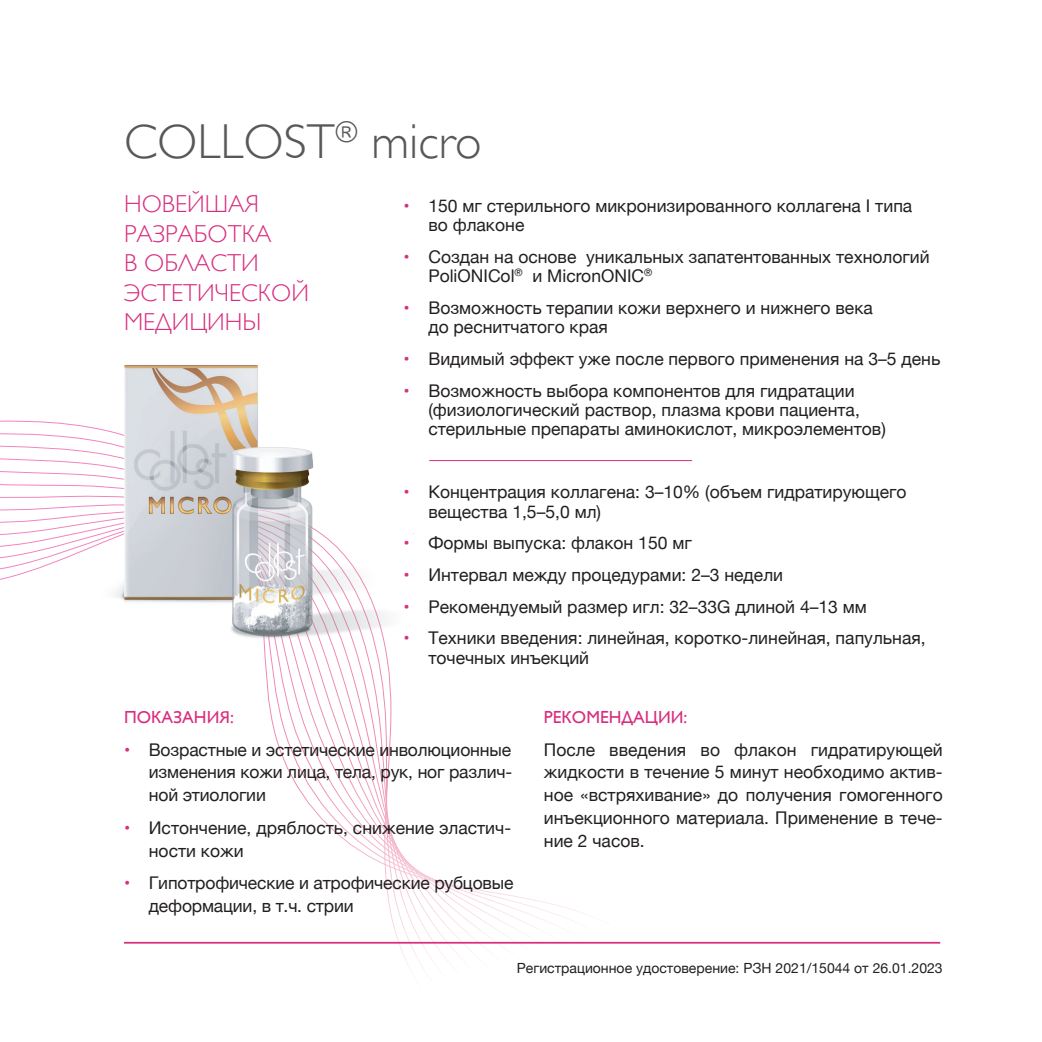
<style>
.page{position:relative;width:1042px;height:1042px;background:#fff}
.page>*{position:absolute;margin:0;border:0;box-sizing:border-box;transform-origin:0 0}
.t1{font:300 49px "Gill Sans";color:#57585a}
.t2{font:300 24.5px/29.4px "Gill Sans";color:#d82e7e}
.t3{font:17.5px/22.8px "Helvetica Neue";color:#231f20}
.t4{font:17.5px "Gill Sans";color:#d82e7e}
.t5{font:14px "Helvetica Neue";color:#231f20}
.s1{color:#d82e7e}
</style>
<div class="page">
<svg style="left:0;top:505px;width:916px;height:469px"></svg>
<hr style="left:124px;top:942px;width:816px;height:1px;background:#d82e7e">
<img style="left:80px;top:365px;width:334px;height:282px">
<hr style="left:429px;top:460px;width:263px;height:1px;background:#d82e7e">
<h1 class="t1" style="left:124px;top:103px;width:359px">COLLOST<sup>®</sup> micro</h1>
<h2 class="t2" style="left:124px;top:188px;width:186px">НОВЕЙШАЯ<br>РАЗРАБОТКА<br>В ОБЛАСТИ<br>ЭСТЕТИЧЕСКОЙ<br>МЕДИЦИНЫ</h2>
<p class="t3" style="left:428px;top:197px;width:485px;line-height:19.2px;text-indent:-25px"><span class="s1">•</span> 150 мг стерильного микронизированного коллагена I типа во флаконе</p>
<p class="t3" style="left:428px;top:248px;width:503px;line-height:19.2px;text-indent:-25px"><span class="s1">•</span> Создан на основе уникальных запатентованных технологий<br>PoliONICol<sup>®</sup> и MicronONIC<sup>®</sup></p>
<p class="t3" style="left:428px;top:299px;width:446px;line-height:19.2px;text-indent:-25px"><span class="s1">•</span> Возможность терапии кожи верхнего и нижнего века до реснитчатого края</p>
<p class="t3" style="left:403px;top:348px;width:538px"><span class="s1">•</span> Видимый эффект уже после первого применения на 3–5 день</p>
<p class="t3" style="left:428px;top:382px;width:459px;line-height:19.2px;text-indent:-25px"><span class="s1">•</span> Возможность выбора компонентов для гидратации (физиологический раствор, плазма крови пациента, стерильные препараты аминокислот, микроэлементов)</p>
<p class="t3" style="left:428px;top:483px;width:480px;line-height:19.2px;text-indent:-25px"><span class="s1">•</span> Концентрация коллагена: 3–10% (объем гидратирующего вещества 1,5–5,0 мл)</p>
<p class="t3" style="left:403px;top:533px;width:290px"><span class="s1">•</span> Формы выпуска: флакон 150 мг</p>
<p class="t3" style="left:403px;top:564px;width:381px"><span class="s1">•</span> Интервал между процедурами: 2–3 недели</p>
<p class="t3" style="left:403px;top:596px;width:465px"><span class="s1">•</span> Рекомендуемый размер игл: 32–33G длиной 4–13 мм</p>
<p class="t3" style="left:428px;top:629px;width:499px;line-height:19.2px;text-indent:-25px"><span class="s1">•</span> Техники введения: линейная, коротко-линейная, папульная, точечных инъекций</p>
<p class="t4" style="left:124px;top:707px;width:111px">ПОКАЗАНИЯ:</p>
<p class="t3" style="left:149px;top:739px;width:365px;text-align:justify;text-indent:-25px"><span class="s1">•</span> Возрастные и эстетические инволюционные изменения кожи лица, тела, рук, ног различ&shy;ной этиологии</p>
<p class="t3" style="left:149px;top:817px;width:364px;text-indent:-25px"><span class="s1">•</span> Истончение, дряблость, снижение эластич&shy;ности кожи</p>
<p class="t3" style="left:149px;top:872px;width:366px;text-indent:-25px"><span class="s1">•</span> Гипотрофические и атрофические рубцовые деформации, в т.ч. стрии</p>
<p class="t4" style="left:544px;top:707px;width:145px">РЕКОМЕНДАЦИИ:</p>
<p class="t3" style="left:544px;top:739px;width:400px;text-align:justify">После введения во флакон гидратирующей жидкости в течение 5 минут необходимо актив&shy;ное «встряхивание» до получения гомогенного инъекционного материала. Применение в тече&shy;ние 2 часов.</p>
<p class="t5" style="left:517px;top:957px;width:427px">Регистрационное удостоверение: РЗН 2021/15044 от 26.01.2023</p>
</div>
